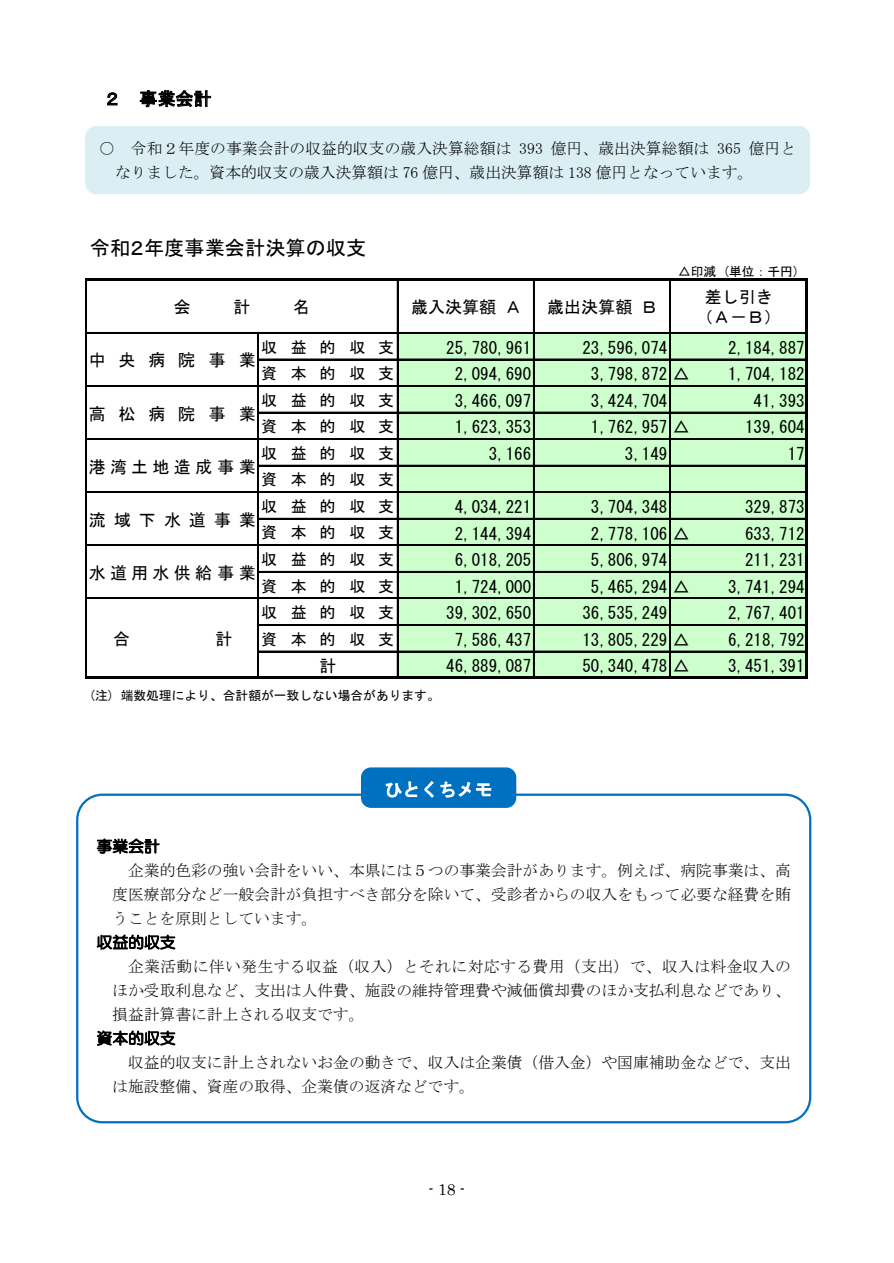
<style>
.page{position:relative;width:894px;height:1263px;background:#fff}
.page>*{position:absolute;margin:0;border:0;box-sizing:border-box;transform-origin:0 0}
.t1{font:20.25px "MS P Gothic";color:#000}
.t2{font:18px "MS Gothic";letter-spacing:.005em;color:#fff}
.t3{font:18px "MS Gothic";color:#000}
.t4{font:16.95px/20.2px "MS Gothic";color:#000;text-align:center}
.t5{font:16.95px "MS Gothic";letter-spacing:.25em;color:#000}
.t6{font:16.95px "MS Gothic";letter-spacing:.47em;color:#000}
.t7{font:15.9px/26.5px "MS Gothic";letter-spacing:.835em;color:#000}
.t8{font:15.75px/24px "MS Mincho";color:#000}
.t9{font:15.75px "HG Maru Gothic MPRO";letter-spacing:.005em;color:#000}
.t10{font:15.75px "Century";color:#000}
.t11{font:12.75px "MS Gothic";color:#000}
</style>
<div class="page">
<div style="left:85px;top:126px;width:724px;height:68px;background:#daeef3;border-radius:11px"></div>
<div style="left:76px;top:794px;width:735px;height:329px;border:2px solid #0070c0;border-radius:25px"></div>
<div style="left:361px;top:767px;width:155px;height:41px;background:#0070c0;border-radius:10px"></div>
<div style="left:397px;top:332px;width:410px;height:347px;background:#cfc"></div>
<hr style="left:85px;top:278px;width:2px;height:401px;background:#000">
<hr style="left:397px;top:280px;width:1px;height:397px;background:#000">
<hr style="left:533px;top:280px;width:1px;height:397px;background:#000">
<hr style="left:669px;top:280px;width:1px;height:397px;background:#000">
<hr style="left:805px;top:280px;width:2px;height:399px;background:#000">
<hr style="left:257px;top:334px;width:1px;height:343px;background:#000">
<hr style="left:258px;top:334px;width:1px;height:343px;background:#000">
<hr style="left:87px;top:278px;width:720px;height:2px;background:#000">
<hr style="left:87px;top:332px;width:718px;height:2px;background:#000">
<hr style="left:259px;top:359px;width:546px;height:1px;background:#000">
<hr style="left:87px;top:385px;width:718px;height:1px;background:#000">
<hr style="left:87px;top:386px;width:718px;height:1px;background:#000">
<hr style="left:259px;top:412px;width:546px;height:1px;background:#000">
<hr style="left:87px;top:438px;width:718px;height:1px;background:#000">
<hr style="left:87px;top:439px;width:718px;height:1px;background:#000">
<hr style="left:259px;top:465px;width:546px;height:1px;background:#000">
<hr style="left:87px;top:492px;width:718px;height:1px;background:#000">
<hr style="left:259px;top:518px;width:546px;height:1px;background:#000">
<hr style="left:87px;top:545px;width:718px;height:1px;background:#000">
<hr style="left:259px;top:571px;width:546px;height:1px;background:#000">
<hr style="left:87px;top:598px;width:718px;height:1px;background:#000">
<hr style="left:259px;top:624px;width:546px;height:1px;background:#000">
<hr style="left:259px;top:625px;width:546px;height:1px;background:#000">
<hr style="left:259px;top:651px;width:546px;height:1px;background:#000">
<hr style="left:87px;top:677px;width:720px;height:2px;background:#000">
<p class="t3" style="left:103px;top:90px;width:110px">２ 事業会計</p>
<p class="t8" style="left:115px;top:136px;width:682px;text-indent:-16px">○ 令和２年度の事業会計の収益的収支の歳入決算総額は 393 億円、歳出決算総額は 365 億円となりました。資本的収支の歳入決算額は 76 億円、歳出決算額は 138 億円となっています。</p>
<p class="t1" style="left:90px;top:238px;width:278px">令和２年度事業会計決算の収支</p>
<p class="t11" style="left:677px;top:265px;width:123px">△印減 (単位：千円)</p>
<p class="t4" style="left:174px;top:297px;width:36px">会　</p>
<p class="t4" style="left:233px;top:297px;width:19px">計</p>
<p class="t4" style="left:276px;top:297px;width:36px">　名</p>
<p class="t4" style="left:411px;top:297px;width:112px">歳入決算額 Ａ</p>
<p class="t4" style="left:547px;top:297px;width:112px">歳出決算額 Ｂ</p>
<p class="t4" style="left:696px;top:286px;width:87px">差し引き（Ａ－Ｂ）</p>
<p class="t7" style="left:261px;top:334px;width:134px">収益的収支</p>
<p class="t4" style="left:446px;top:337px;width:87px">25,780,961</p>
<p class="t4" style="left:582px;top:337px;width:87px">23,596,074</p>
<p class="t4" style="left:727px;top:337px;width:78px">2,184,887</p>
<p class="t7" style="left:261px;top:360px;width:134px">資本的収支</p>
<p class="t4" style="left:454px;top:364px;width:78px">2,094,690</p>
<p class="t4" style="left:590px;top:364px;width:100px">3,798,872 △</p>
<p class="t4" style="left:727px;top:364px;width:78px">1,704,182</p>
<p class="t7" style="left:261px;top:387px;width:134px">収益的収支</p>
<p class="t4" style="left:454px;top:391px;width:78px">3,466,097</p>
<p class="t4" style="left:590px;top:391px;width:78px">3,424,704</p>
<p class="t4" style="left:753px;top:391px;width:53px">41,393</p>
<p class="t7" style="left:261px;top:413px;width:134px">資本的収支</p>
<p class="t4" style="left:454px;top:417px;width:78px">1,623,353</p>
<p class="t4" style="left:590px;top:417px;width:100px">1,762,957 △</p>
<p class="t4" style="left:744px;top:417px;width:61px">139,604</p>
<p class="t7" style="left:261px;top:440px;width:134px">収益的収支</p>
<p class="t4" style="left:488px;top:444px;width:44px">3,166</p>
<p class="t4" style="left:624px;top:444px;width:44px">3,149</p>
<p class="t4" style="left:787px;top:444px;width:19px">17</p>
<p class="t7" style="left:261px;top:466px;width:134px">資本的収支収益的収支</p>
<p class="t4" style="left:89px;top:350px;width:168px">中央病院事業</p>
<p class="t4" style="left:89px;top:403px;width:168px">高松病院事業</p>
<p class="t5" style="left:89px;top:458px;width:168px">港湾土地造成事業</p>
<p class="t4" style="left:454px;top:497px;width:78px">4,034,221</p>
<p class="t4" style="left:590px;top:497px;width:78px">3,704,348</p>
<p class="t4" style="left:744px;top:497px;width:61px">329,873</p>
<p class="t6" style="left:89px;top:511px;width:168px">流域下水道事業</p>
<p class="t7" style="left:261px;top:519px;width:134px">資本的収支</p>
<p class="t4" style="left:454px;top:523px;width:78px">2,144,394</p>
<p class="t4" style="left:590px;top:523px;width:100px">2,778,106 △</p>
<p class="t4" style="left:744px;top:523px;width:61px">633,712</p>
<p class="t7" style="left:261px;top:546px;width:134px">収益的収支</p>
<p class="t4" style="left:454px;top:550px;width:78px">6,018,205</p>
<p class="t4" style="left:590px;top:550px;width:78px">5,806,974</p>
<p class="t4" style="left:744px;top:550px;width:61px">211,231</p>
<p class="t7" style="left:261px;top:573px;width:134px">資本的収支</p>
<p class="t4" style="left:454px;top:576px;width:78px">1,724,000</p>
<p class="t4" style="left:590px;top:576px;width:100px">5,465,294 △</p>
<p class="t4" style="left:727px;top:576px;width:78px">3,741,294</p>
<p class="t7" style="left:261px;top:599px;width:134px">収益的収支</p>
<p class="t4" style="left:446px;top:603px;width:87px">39,302,650</p>
<p class="t4" style="left:582px;top:603px;width:87px">36,535,249</p>
<p class="t4" style="left:727px;top:603px;width:78px">2,767,401</p>
<p class="t7" style="left:261px;top:626px;width:134px">資本的収支</p>
<p class="t4" style="left:454px;top:629px;width:78px">7,586,437</p>
<p class="t4" style="left:582px;top:629px;width:109px">13,805,229 △</p>
<p class="t4" style="left:727px;top:629px;width:78px">6,218,792</p>
<p class="t4" style="left:319px;top:656px;width:19px">計</p>
<p class="t4" style="left:446px;top:656px;width:87px">46,889,087</p>
<p class="t4" style="left:582px;top:656px;width:109px">50,340,478 △</p>
<p class="t4" style="left:727px;top:656px;width:78px">3,451,391</p>
<p class="t11" style="left:89px;top:689px;width:352px">(注) 端数処理により、合計額が一致しない場合があります。</p>
<p class="t5" style="left:89px;top:564px;width:168px">水道用水供給事業</p>
<p class="t2" style="left:384px;top:781px;width:110px">ひとくちメモ</p>
<p class="t9" style="left:96px;top:838px;width:65px">事業会計</p>
<p class="t8" style="left:112px;top:858px;width:679px;text-align:justify;text-indent:16px">企業的色彩の強い会計をいい、本県には５つの事業会計があります。例えば、病院事業は、高度医療部分など一般会計が負担すべき部分を除いて、受診者からの収入をもって必要な経費を賄うことを原則としています。</p>
<p class="t9" style="left:96px;top:934px;width:81px">収益的収支</p>
<p class="t8" style="left:112px;top:954px;width:680px;text-align:justify;text-indent:16px">企業活動に伴い発生する収益（収入）とそれに対応する費用（支出）で、収入は料金収入のほか受取利息など、支出は人件費、施設の維持管理費や減価償却費のほか支払利息などであり、損益計算書に計上される収支です。</p>
<p class="t9" style="left:96px;top:1030px;width:81px">資本的収支</p>
<p class="t8" style="left:112px;top:1050px;width:679px;text-indent:16px">収益的収支に計上されないお金の動きで、収入は企業債（借入金）や国庫補助金などで、支出は施設整備、資産の取得、企業債の返済などです。</p>
<p class="t10" style="left:428px;top:1177px;width:38px">- 18 -</p>
</div>
